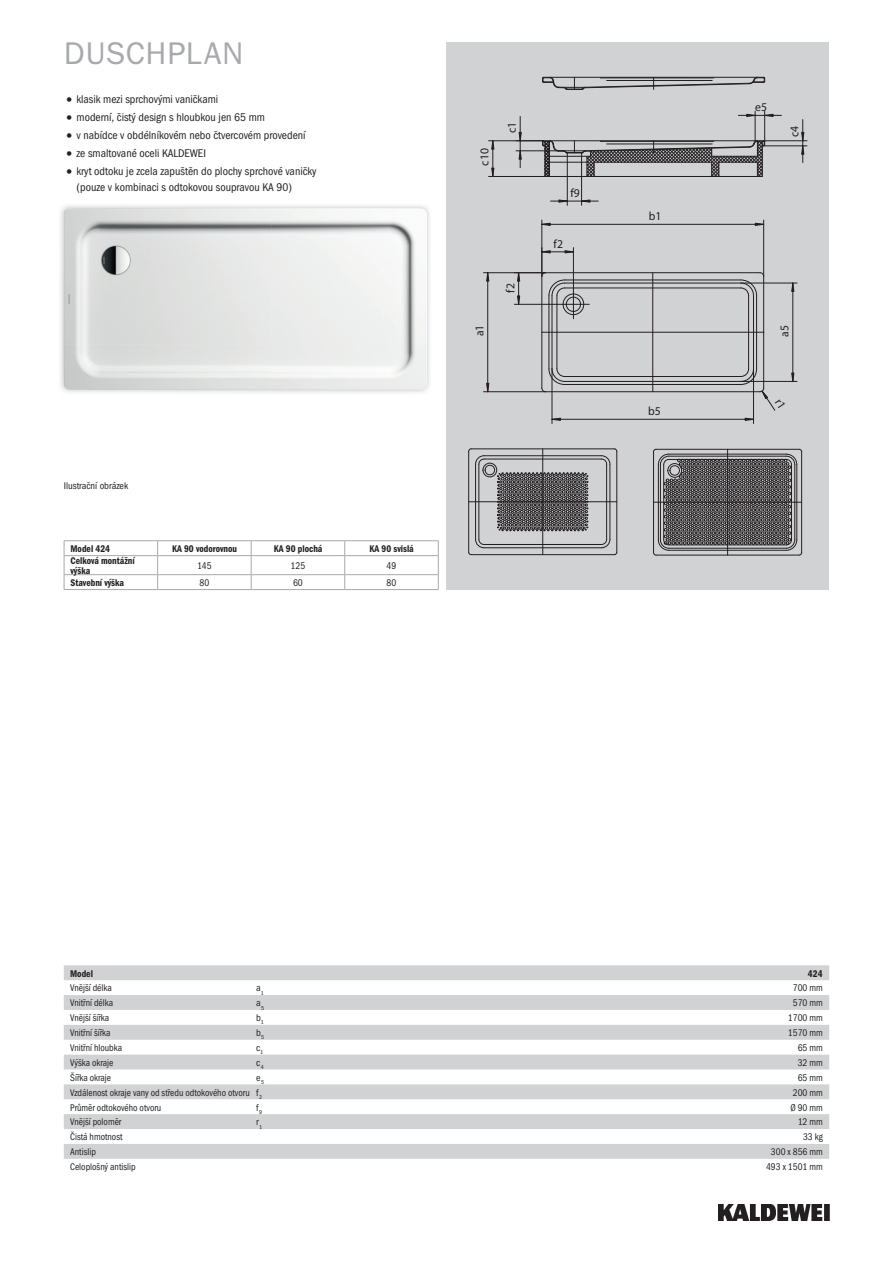
<style>
.page{position:relative;width:893px;height:1263px;background:#fff}
.page>*{position:absolute;margin:0;border:0;box-sizing:border-box;transform-origin:0 0}
.t1{font:31.5px "Franklin Gothic ITC";letter-spacing:.025em;color:#a8a9ad}
.t2{font:12px "Myriad Pro";color:#231f20}
.t3{font:11.25px/15.8px "Franklin Gothic Cond ITC";color:#231f20}
.t4{font:9.75px "Franklin Gothic Cond ITC";color:#231f20;scale:.95 1}
.t5{font:600 9.75px/10.8px "Franklin Gothic Cond ITC";color:#231f20;scale:.95 1}
.t6{font:9.75px "Franklin Gothic Cond ITC";color:#231f20}
.s1{font-size:15.75px}
</style>
<div class="page">
<img style="left:719px;top:1204px;width:110px;height:16px">
<div style="left:446px;top:43px;width:383px;height:547px;background:#d1d2d4"></div>
<svg style="left:542px;top:77px;width:223px;height:13px"></svg>
<svg style="left:468px;top:448px;width:149px;height:107px"></svg>
<svg style="left:653px;top:449px;width:149px;height:107px"></svg>
<svg style="left:489px;top:111px;width:318px;height:94px"></svg>
<img style="left:60px;top:205px;width:370px;height:188px">
<img style="left:64px;top:208px;width:363px;height:182px">
<svg style="left:64px;top:965px;width:765px;height:194px;fill:#d1d2d4"></svg>
<hr style="left:64px;top:540px;width:94px;height:1px;background:#a8a9ad">
<hr style="left:158px;top:540px;width:93px;height:1px;background:#a8a9ad">
<hr style="left:251px;top:540px;width:94px;height:1px;background:#a8a9ad">
<hr style="left:345px;top:540px;width:94px;height:1px;background:#a8a9ad">
<hr style="left:64px;top:555px;width:94px;height:1px;background:#a8a9ad">
<hr style="left:158px;top:555px;width:93px;height:1px;background:#a8a9ad">
<hr style="left:251px;top:555px;width:94px;height:1px;background:#a8a9ad">
<hr style="left:345px;top:555px;width:94px;height:1px;background:#a8a9ad">
<hr style="left:64px;top:574px;width:94px;height:1px;background:#a8a9ad">
<svg style="left:64px;top:541px;width:1px;height:48px"></svg>
<hr style="left:64px;top:589px;width:94px;height:1px;background:#a8a9ad">
<hr style="left:158px;top:574px;width:93px;height:1px;background:#a8a9ad">
<svg style="left:157px;top:541px;width:1px;height:48px"></svg>
<hr style="left:158px;top:589px;width:93px;height:1px;background:#a8a9ad">
<hr style="left:251px;top:574px;width:94px;height:1px;background:#a8a9ad">
<svg style="left:251px;top:541px;width:1px;height:48px"></svg>
<hr style="left:251px;top:589px;width:94px;height:1px;background:#a8a9ad">
<hr style="left:345px;top:574px;width:94px;height:1px;background:#a8a9ad">
<svg style="left:344px;top:541px;width:1px;height:48px"></svg>
<svg style="left:438px;top:541px;width:1px;height:48px"></svg>
<hr style="left:345px;top:589px;width:94px;height:1px;background:#a8a9ad">
<svg style="left:483px;top:220px;width:314px;height:203px"></svg>
<h1 class="t1" style="left:64px;top:34px;width:181px">DUSCHPLAN</h1>
<p class="t3" style="left:64px;top:92px;width:156px"><span class="s1">•</span> klasik mezi sprchovými vaničkami</p>
<p class="t3" style="left:64px;top:110px;width:203px"><span class="s1">•</span> moderní, čistý design s hloubkou jen 65 mm</p>
<p class="t3" style="left:64px;top:127px;width:243px"><span class="s1">•</span> v nabídce v obdélníkovém nebo čtvercovém provedení</p>
<p class="t3" style="left:64px;top:145px;width:144px"><span class="s1">•</span> ze smaltované oceli KALDEWEI</p>
<p class="t3" style="left:77px;top:163px;width:242px;text-indent:-13px"><span class="s1">•</span> kryt odtoku je zcela zapuštěn do plochy sprchové vaničky (pouze v kombinaci s odtokovou soupravou KA 90)</p>
<p class="t6" style="left:64px;top:480px;width:66px">Ilustrační obrázek</p>
<p class="t5" style="left:70px;top:543px;width:43px">Model 424</p>
<p class="t5" style="left:172px;top:543px;width:70px">KA 90 vodorovnou</p>
<p class="t5" style="left:274px;top:543px;width:53px">KA 90 plochá</p>
<p class="t5" style="left:370px;top:543px;width:48px">KA 90 svislá</p>
<p class="t5" style="left:70px;top:555px;width:69px">Celková montážní výška</p>
<p class="t4" style="left:197px;top:560px;width:17px">145</p>
<p class="t4" style="left:291px;top:560px;width:17px">125</p>
<p class="t4" style="left:387px;top:560px;width:12px">49</p>
<p class="t5" style="left:70px;top:577px;width:58px">Stavební výška</p>
<p class="t4" style="left:200px;top:577px;width:12px">80</p>
<p class="t4" style="left:293px;top:577px;width:12px">60</p>
<p class="t4" style="left:387px;top:577px;width:12px">80</p>
<p class="t2" style="left:477px;top:166px;width:19px;rotate:-90deg">c10</p>
<p class="t2" style="left:504px;top:133px;width:13px;rotate:-90deg">c1</p>
<p class="t2" style="left:503px;top:292px;width:11px;rotate:-90deg">f2</p>
<p class="t2" style="left:570px;top:185px;width:11px">f9</p>
<p class="t2" style="left:554px;top:236px;width:11px">f2</p>
<p class="t2" style="left:649px;top:209px;width:14px">b1</p>
<p class="t2" style="left:755px;top:100px;width:13px">e5</p>
<p class="t2" style="left:787px;top:137px;width:13px;rotate:-90deg">c4</p>
<p class="t2" style="left:472px;top:336px;width:13px;rotate:-90deg">a1</p>
<p class="t2" style="left:777px;top:337px;width:13px;rotate:-90deg">a5</p>
<p class="t2" style="left:648px;top:404px;width:14px">b5</p>
<p class="t5" style="left:70px;top:968px;width:26px">Model</p>
<p class="t5" style="left:808px;top:968px;width:17px">424</p>
<p class="t4" style="left:70px;top:982px;width:45px">Vnější délka</p>
<p class="t6" style="left:256px;top:982px;width:9px">a<sub>1</sub></p>
<p class="t4" style="left:793px;top:982px;width:33px">700 mm</p>
<p class="t4" style="left:70px;top:997px;width:47px">Vnitřní délka</p>
<p class="t6" style="left:256px;top:997px;width:9px">a<sub>5</sub></p>
<p class="t4" style="left:793px;top:997px;width:33px">570 mm</p>
<p class="t4" style="left:70px;top:1012px;width:43px">Vnější šířka</p>
<p class="t6" style="left:256px;top:1012px;width:9px">b<sub>1</sub></p>
<p class="t4" style="left:788px;top:1012px;width:38px">1700 mm</p>
<p class="t4" style="left:70px;top:1027px;width:44px">Vnitřní šířka</p>
<p class="t6" style="left:256px;top:1027px;width:9px">b<sub>5</sub></p>
<p class="t4" style="left:788px;top:1027px;width:38px">1570 mm</p>
<p class="t4" style="left:70px;top:1042px;width:56px">Vnitřní hloubka</p>
<p class="t6" style="left:256px;top:1042px;width:8px">c<sub>1</sub></p>
<p class="t4" style="left:798px;top:1042px;width:28px">65 mm</p>
<p class="t4" style="left:70px;top:1057px;width:47px">Výška okraje</p>
<p class="t6" style="left:256px;top:1057px;width:9px">c<sub>4</sub></p>
<p class="t4" style="left:798px;top:1057px;width:28px">32 mm</p>
<p class="t4" style="left:70px;top:1072px;width:45px">Šířka okraje</p>
<p class="t6" style="left:256px;top:1072px;width:9px">e<sub>5</sub></p>
<p class="t4" style="left:798px;top:1072px;width:28px">65 mm</p>
<p class="t4" style="left:70px;top:1087px;width:204px">Vzdálenost okraje vany od středu odtokového otvoru f<sub>2</sub></p>
<p class="t4" style="left:793px;top:1087px;width:33px">200 mm</p>
<p class="t4" style="left:70px;top:1101px;width:97px">Průměr odtokového otvoru</p>
<p class="t6" style="left:256px;top:1101px;width:7px">f<sub>9</sub></p>
<p class="t4" style="left:790px;top:1101px;width:36px">Ø 90 mm</p>
<p class="t4" style="left:70px;top:1116px;width:55px">Vnější poloměr</p>
<p class="t6" style="left:256px;top:1116px;width:7px">r<sub>1</sub></p>
<p class="t4" style="left:798px;top:1116px;width:28px">12 mm</p>
<p class="t4" style="left:70px;top:1131px;width:57px">Čistá hmotnost</p>
<p class="t4" style="left:803px;top:1131px;width:22px">33 kg</p>
<p class="t4" style="left:70px;top:1146px;width:29px">Antislip</p>
<p class="t4" style="left:771px;top:1146px;width:56px">300 x 856 mm</p>
<p class="t4" style="left:70px;top:1161px;width:71px">Celoplošný antislip</p>
<p class="t4" style="left:766px;top:1161px;width:61px">493 x 1501 mm</p>
</div>
